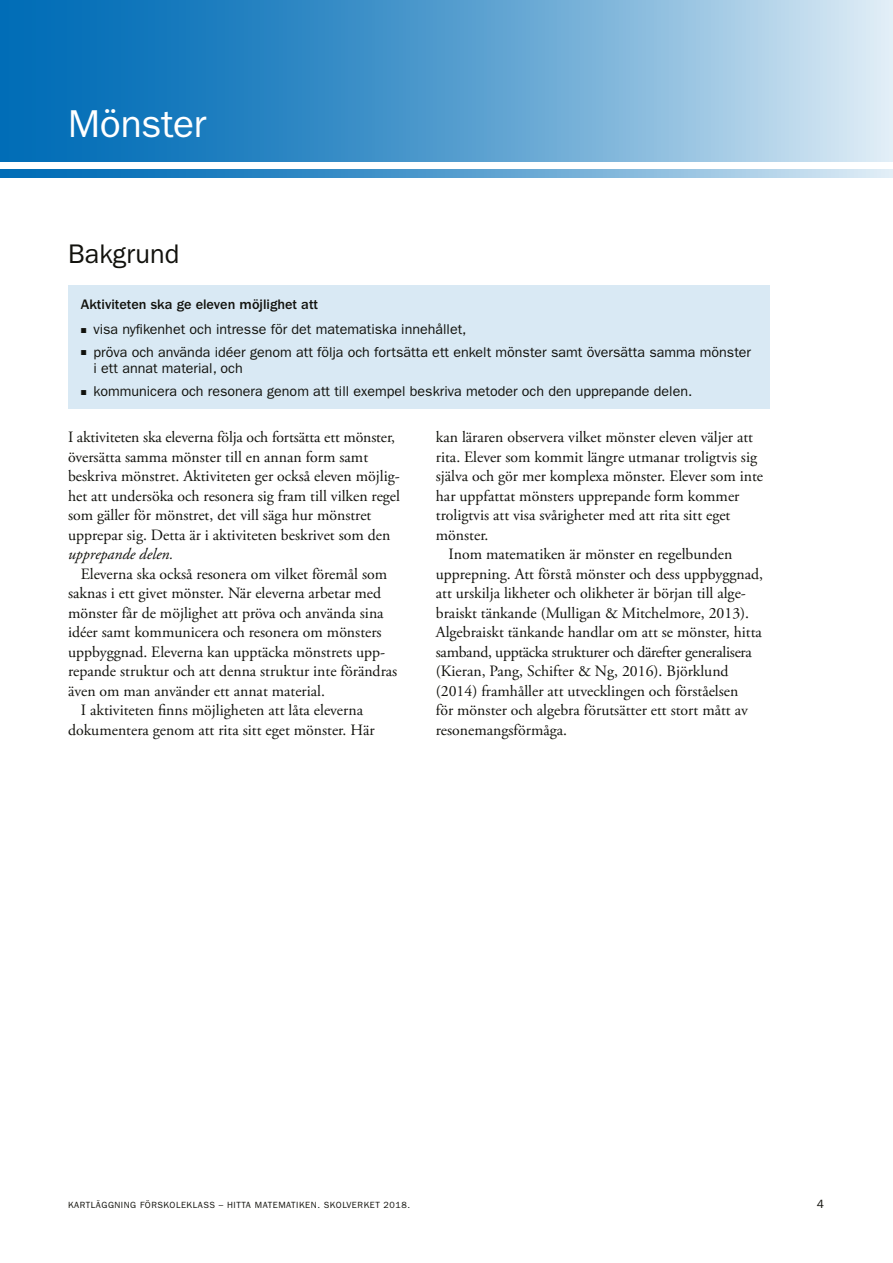
<style>
.page{position:relative;width:893px;height:1263px;background:#fff}
.page>*{position:absolute;margin:0;border:0;box-sizing:border-box;transform-origin:0 0}
.t1{font:39px "Franklin Gothic LT";letter-spacing:-.01em;color:#fff}
.t2{font:27px "Franklin Gothic LT";color:#12120d}
.t3{font:15.75px/19.5px "Adobe Garamond Pro";color:#12120d}
.t4{font:15.75px "Adobe Garamond Pro";letter-spacing:-.02em;color:#12120d}
.t5{font:italic 15.75px "Adobe Garamond Pro";color:#12120d}
.t6{font:14.25px/22.8px "Franklin Gothic LT";color:#12120d}
.t7{font:500 14.25px "Franklin Gothic LT";color:#12120d}
.t8{font:12px "Franklin Gothic LT";color:#12120d}
.t9{font:9px "Franklin Gothic LT";letter-spacing:.06em;color:#12120d}
</style>
<div class="page">
<svg style="left:0;top:169px;width:893px;height:9px;background:#5ca1d0"></svg>
<svg style="left:0;top:0;width:893px;height:162px;background:#5ca1d0"></svg>
<div style="left:68px;top:286px;width:702px;height:123px;background:#d9e9f4"></div>
<h1 class="t1" style="left:68px;top:101px;width:140px">Mönster</h1>
<h2 class="t2" style="left:68px;top:238px;width:113px">Bakgrund</h2>
<p class="t7" style="left:81px;top:296px;width:239px">Aktiviteten ska ge eleven möjlighet att</p>
<p class="t6" style="left:94px;top:318px;width:659px">visa nyfikenhet och intresse för det matematiska innehållet,<br>pröva och använda idéer genom att följa och fortsätta ett enkelt mönster samt översätta samma mönster</p>
<p class="t6" style="left:94px;top:357px;width:600px">i ett annat material, och<br>kommunicera och resonera genom att till exempel beskriva metoder och den upprepande delen.</p>
<p class="t3" style="left:68px;top:428px;width:334px">I aktiviteten ska eleverna följa och fortsätta ett mönster, översätta samma mönster till en annan form samt beskriva mönstret. Aktiviteten ger också eleven möjlig&shy;het att undersöka och resonera sig fram till vilken regel som gäller för mönstret, det vill säga hur mönstret upprepar sig. Detta är i aktiviteten beskrivet som den</p>
<p class="t5" style="left:68px;top:545px;width:107px">upprepande delen.</p>
<p class="t3" style="left:81px;top:564px;width:308px">Eleverna ska också resonera om vilket föremål som</p>
<p class="t3" style="left:68px;top:584px;width:315px">saknas i ett givet mönster. När eleverna arbetar med</p>
<p class="t3" style="left:68px;top:603px;width:317px">mönster får de möjlighet att pröva och använda sina</p>
<p class="t3" style="left:68px;top:623px;width:315px">idéer samt kommunicera och resonera om mönsters</p>
<p class="t3" style="left:68px;top:642px;width:319px">uppbyggnad. Eleverna kan upptäcka mönstrets upp-</p>
<p class="t3" style="left:68px;top:662px;width:331px">repande struktur och att denna struktur inte förändras</p>
<p class="t3" style="left:68px;top:681px;width:259px">även om man använder ett annat material.</p>
<p class="t3" style="left:81px;top:701px;width:284px">I aktiviteten finns möjligheten att låta eleverna</p>
<p class="t3" style="left:68px;top:720px;width:308px">dokumentera genom att rita sitt eget mönster. Här</p>
<p class="t3" style="left:436px;top:428px;width:319px">kan läraren observera vilket mönster eleven väljer att</p>
<p class="t3" style="left:436px;top:447px;width:323px">rita. Elever som kommit längre utmanar troligtvis sig</p>
<p class="t3" style="left:436px;top:467px;width:329px">själva och gör mer komplexa mönster. Elever som inte</p>
<p class="t3" style="left:436px;top:486px;width:305px">har uppfattat mönsters upprepande form kommer</p>
<p class="t3" style="left:436px;top:506px;width:296px">troligtvis att visa svårigheter med att rita sitt eget</p>
<p class="t3" style="left:436px;top:525px;width:54px">mönster.</p>
<p class="t3" style="left:449px;top:545px;width:285px">Inom matematiken är mönster en regelbunden</p>
<p class="t3" style="left:436px;top:564px;width:329px">upprepning. Att förstå mönster och dess uppbyggnad,</p>
<p class="t3" style="left:436px;top:584px;width:312px">att urskilja likheter och olikheter är början till alge-</p>
<p class="t3" style="left:436px;top:603px;width:315px">braiskt tänkande (Mulligan &amp; Mitchelmore, 2013).</p>
<p class="t3" style="left:436px;top:623px;width:328px">Algebraiskt tänkande handlar om att se mönster, hitta</p>
<p class="t4" style="left:436px;top:642px;width:317px">samband, upptäcka strukturer och därefter generalisera</p>
<p class="t3" style="left:436px;top:662px;width:294px">(Kieran, Pang, Schifter &amp; Ng, 2016). Björklund</p>
<p class="t3" style="left:436px;top:681px;width:304px">(2014) framhåller att utvecklingen och förståelsen</p>
<p class="t3" style="left:436px;top:701px;width:314px">för mönster och algebra förutsätter ett stort mått av</p>
<p class="t3" style="left:436px;top:720px;width:133px">resonemangsförmåga.</p>
<p class="t9" style="left:68px;top:1200px;width:344px">KARTLÄGGNING FÖRSKOLEKLASS – HITTA MATEMATIKEN. SKOLVERKET 2018.</p>
<p class="t8" style="left:817px;top:1197px;width:9px">4</p>
</div>
